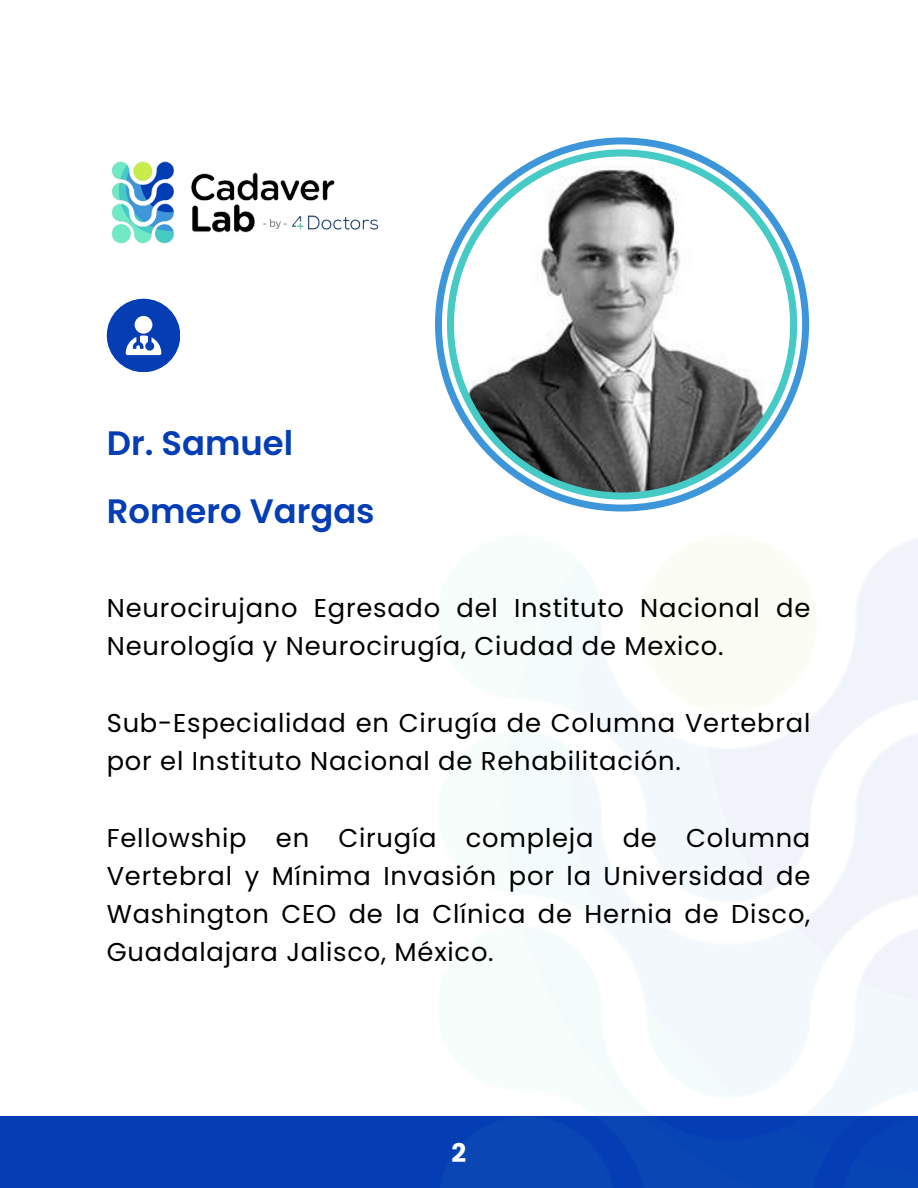
<style>
.page{position:relative;width:918px;height:1188px;background:#fff}
.page>*{position:absolute;margin:0;border:0;box-sizing:border-box;transform-origin:0 0}
.t1{font:600 33.9px/67.5px "Poppins";color:#043db4}
.t2{font:25.8px/38.2px "Poppins";letter-spacing:.03em;color:#000}
.t3{font:700 25.8px "Poppins";color:#fff}
</style>
<div class="page">
<div style="left:435px;top:137px;width:374px;height:375px;background:#3e96da;border-radius:50%"></div>
<svg style="left:442px;top:144px;width:360px;height:361px;background:#f2f8fc"></svg>
<div style="left:447px;top:149px;width:350px;height:351px;background:#45cac5;border-radius:50%"></div>
<img style="left:454px;top:156px;width:336px;height:337px;border-radius:50%">
<div style="left:0;top:1116px;width:918px;height:72px;background:#043db4"></div>
<img style="left:111px;top:161px;width:268px;height:83px">
<svg style="left:107px;top:299px;width:73px;height:73px"></svg>
<p class="t1" style="left:107px;top:410px;width:269px">Dr. Samuel<br>Romero Vargas</p>
<h1 class="t2" style="left:107px;top:589px;width:705px">Neurocirujano Egresado del Instituto Nacional de<br>Neurología y Neurocirugía, Ciudad de Mexico.</h1>
<p class="t2" style="left:107px;top:704px;width:705px">Sub-Especialidad en Cirugía de Columna Vertebral por el Instituto Nacional de Rehabilitación.</p>
<p class="t2" style="left:107px;top:818px;width:705px;text-align:justify">Fellowship en Cirugía compleja de Columna Vertebral y Mínima Invasión por la Universidad de Washington CEO de la Clínica de Hernia de Disco, Guadalajara Jalisco, México.</p>
<p class="t3" style="left:452px;top:1135px;width:16px">2</p>
</div>
